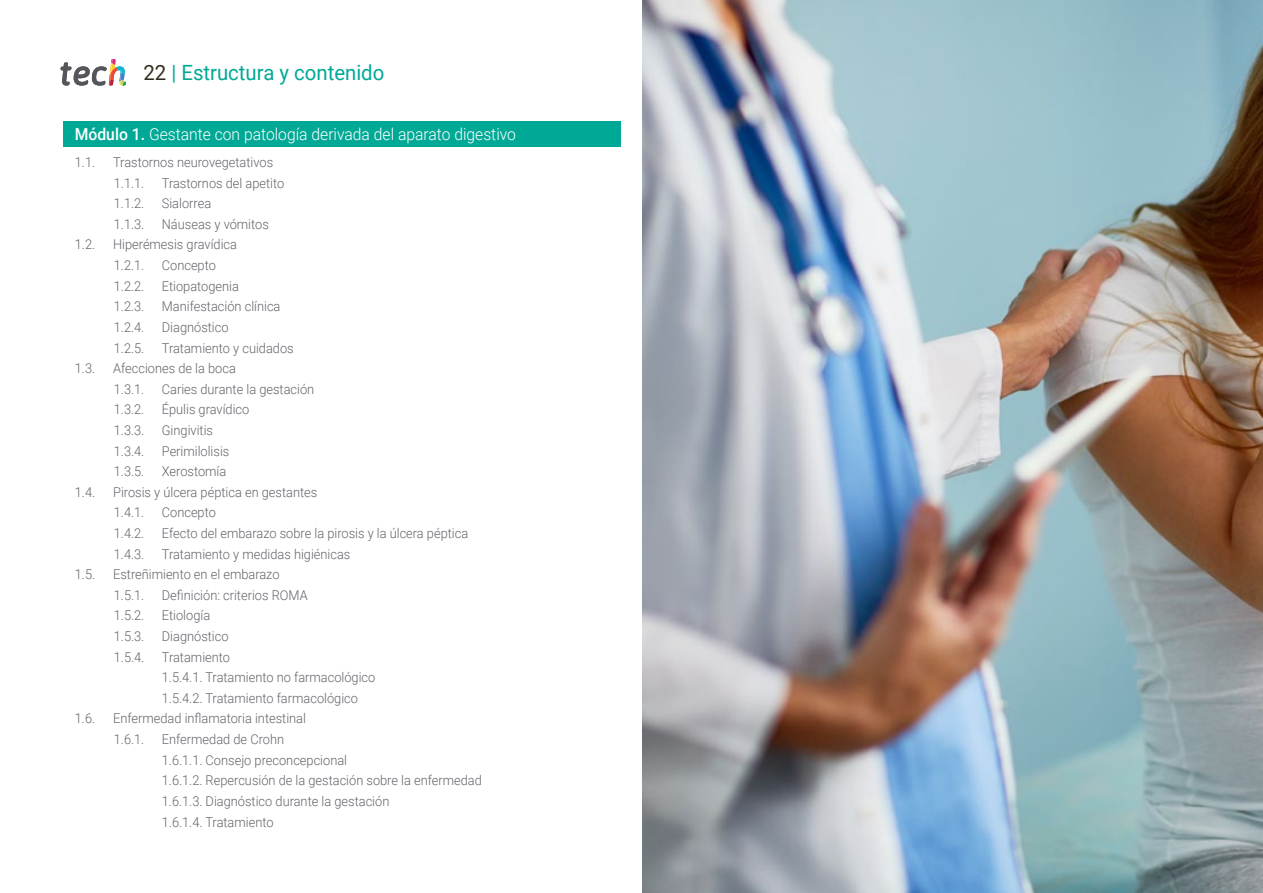
<style>
.page{position:relative;width:1263px;height:893px;background:#fff}
.page>*{position:absolute;margin:0;border:0;box-sizing:border-box;transform-origin:0 0}
.t1{font:21px "Roboto";color:#00a996}
.t2{font:300 16.5px "Roboto";color:#fff;scale:.95 1}
.t3{font:300 13.5px/20.5px "Roboto";color:#61646a;scale:.95 1}
.s1{color:#312e20}
.s2{font-weight:500}
</style>
<div class="page">
<div style="left:64px;top:121px;width:557px;height:25px;background:#00a996"></div>
<img style="left:642px;top:0;width:621px;height:893px">
<svg style="left:61px;top:59px;width:65px;height:27px"></svg>
<h1 class="t1" style="left:144px;top:57px;width:242px"><span class="s1">22</span> | Estructura y contenido</h1>
<p class="t2" style="left:75px;top:123px;width:466px"><span class="s2">Módulo 1.</span> Gestante con patología derivada del aparato digestivo</p>
<p class="t3" style="left:75px;top:151px;width:23px">1.1.</p>
<p class="t3" style="left:113px;top:151px;width:170px">Trastornos neurovegetativos<br>1.1.1.</p>
<p class="t3" style="left:162px;top:172px;width:130px">Trastornos del apetito</p>
<p class="t3" style="left:114px;top:193px;width:34px">1.1.2.</p>
<p class="t3" style="left:162px;top:193px;width:54px">Sialorrea</p>
<p class="t3" style="left:114px;top:213px;width:34px">1.1.3.</p>
<p class="t3" style="left:162px;top:213px;width:114px">Náuseas y vómitos</p>
<p class="t3" style="left:75px;top:234px;width:23px">1.2.</p>
<p class="t3" style="left:113px;top:234px;width:132px">Hiperémesis gravídica<br>1.2.1.</p>
<p class="t3" style="left:162px;top:254px;width:58px">Concepto</p>
<p class="t3" style="left:114px;top:275px;width:34px">1.2.2.</p>
<p class="t3" style="left:162px;top:275px;width:83px">Etiopatogenia</p>
<p class="t3" style="left:114px;top:296px;width:34px">1.2.3.</p>
<p class="t3" style="left:162px;top:296px;width:126px">Manifestación clínica</p>
<p class="t3" style="left:114px;top:316px;width:34px">1.2.4.</p>
<p class="t3" style="left:162px;top:316px;width:72px">Diagnóstico</p>
<p class="t3" style="left:114px;top:337px;width:34px">1.2.5.</p>
<p class="t3" style="left:162px;top:337px;width:140px">Tratamiento y cuidados</p>
<p class="t3" style="left:75px;top:357px;width:23px">1.3.</p>
<p class="t3" style="left:113px;top:357px;width:131px">Afecciones de la boca<br>1.3.1.</p>
<p class="t3" style="left:162px;top:378px;width:162px">Caries durante la gestación</p>
<p class="t3" style="left:114px;top:399px;width:34px">1.3.2.</p>
<p class="t3" style="left:162px;top:399px;width:94px">Épulis gravídico</p>
<p class="t3" style="left:114px;top:419px;width:34px">1.3.3.</p>
<p class="t3" style="left:162px;top:419px;width:55px">Gingivitis</p>
<p class="t3" style="left:114px;top:440px;width:34px">1.3.4.</p>
<p class="t3" style="left:162px;top:440px;width:73px">Perimilolisis</p>
<p class="t3" style="left:114px;top:461px;width:34px">1.3.5.</p>
<p class="t3" style="left:162px;top:461px;width:69px">Xerostomía</p>
<p class="t3" style="left:75px;top:481px;width:23px">1.4.</p>
<p class="t3" style="left:113px;top:481px;width:217px">Pirosis y úlcera péptica en gestantes<br>1.4.1.</p>
<p class="t3" style="left:162px;top:502px;width:58px">Concepto</p>
<p class="t3" style="left:114px;top:522px;width:34px">1.4.2.</p>
<p class="t3" style="left:162px;top:522px;width:324px">Efecto del embarazo sobre la pirosis y la úlcera péptica</p>
<p class="t3" style="left:114px;top:543px;width:34px">1.4.3.</p>
<p class="t3" style="left:162px;top:543px;width:200px">Tratamiento y medidas higiénicas</p>
<p class="t3" style="left:75px;top:564px;width:23px">1.5.</p>
<p class="t3" style="left:113px;top:564px;width:177px">Estreñimiento en el embarazo<br>1.5.1.</p>
<p class="t3" style="left:162px;top:584px;width:155px">Definición: criterios ROMA</p>
<p class="t3" style="left:114px;top:605px;width:34px">1.5.2.</p>
<p class="t3" style="left:162px;top:605px;width:52px">Etiología</p>
<p class="t3" style="left:114px;top:625px;width:34px">1.5.3.</p>
<p class="t3" style="left:162px;top:625px;width:72px">Diagnóstico</p>
<p class="t3" style="left:114px;top:646px;width:34px">1.5.4.</p>
<p class="t3" style="left:162px;top:646px;width:226px">Tratamiento<br>1.5.4.1. Tratamiento no farmacológico<br>1.5.4.2. Tratamiento farmacológico</p>
<p class="t3" style="left:75px;top:708px;width:23px">1.6.</p>
<p class="t3" style="left:113px;top:708px;width:205px">Enfermedad inflamatoria intestinal<br>1.6.1.</p>
<p class="t3" style="left:162px;top:728px;width:338px">Enfermedad de Crohn<br>1.6.1.1. Consejo preconcepcional<br>1.6.1.2. Repercusión de la gestación sobre la enfermedad 1.6.1.3. Diagnóstico durante la gestación<br>1.6.1.4. Tratamiento</p>
</div>
